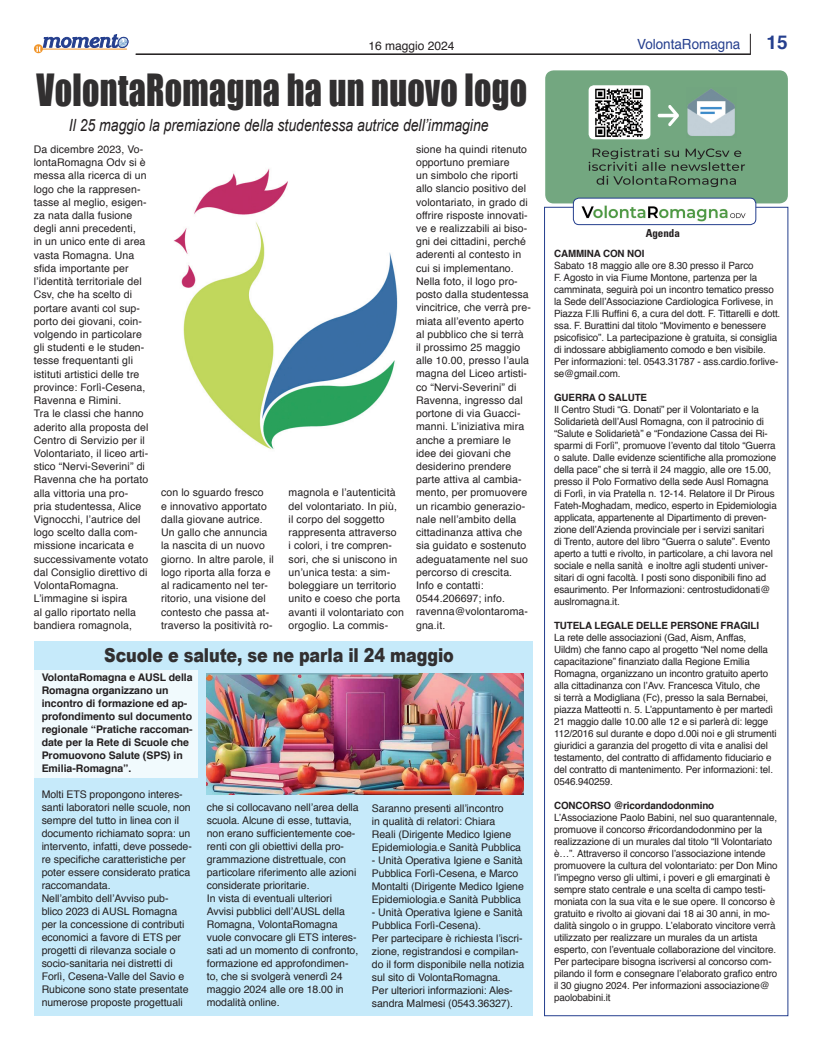
<style>
.page{position:relative;width:823px;height:1049px;background:#fff}
.page>*{position:absolute;margin:0;border:0;box-sizing:border-box;transform-origin:0 0}
.t1{font:40.8px "Impact";letter-spacing:.01em;color:#312f30;scale:.83 1}
.t2{font:900 19.2px "Arial";letter-spacing:-.01em;color:#312f30;scale:.83 1}
.t3{font:700 19px "Helvetica";color:#253f8e}
.t4{font:italic 16.8px "Arial";color:#231f20;scale:.83 1}
.t5{font:14px "Helvetica";color:#253f8e;scale:.96 1}
.t6{font:12px "Helvetica";color:#231f20}
.t7{font:700 condensed 11px "Univers LT Std";color:#231f20}
.t8{font:10.5px/13.2px "Helvetica";letter-spacing:.01em;color:#231f20}
.t9{font:700 10.5px/13px "Helvetica";letter-spacing:-.005em;color:#231f20}
.t10{font:10px/12px "Helvetica";letter-spacing:-.01em;color:#231f20}
.t11{font:700 10px "Helvetica";letter-spacing:-.01em;color:#231f20}
</style>
<div class="page">
<hr style="left:136px;top:54px;width:614px;height:1px;background:#231f20">
<svg style="left:34px;top:44px;width:9px;height:9px"></svg>
<svg style="left:36px;top:34px;width:92px;height:18px"></svg>
<div style="left:118px;top:37px;width:10px;height:11px;border:1px solid #253f8e;border-radius:4px"></div>
<svg style="left:749px;top:34px;width:1px;height:20px"></svg>
<div style="left:543px;top:207px;width:244px;height:809px;background:#fff;border:1px solid #253f8e"></div>
<div style="left:545px;top:70px;width:242px;height:133px;background:#73a780;border-radius:9px"></div>
<div style="left:588px;top:85px;width:62px;height:54px;background:#fff;border-radius:5px"></div>
<img style="left:595px;top:88px;width:48px;height:49px">
<img style="left:687px;top:89px;width:48px;height:47px">
<svg style="left:657px;top:105px;width:21px;height:21px"></svg>
<svg style="left:588px;top:148px;width:156px;height:39px"></svg>
<img style="left:574px;top:198px;width:181px;height:27px">
<div style="left:572px;top:198px;width:183px;height:27px;border:1px solid #253f8e;border-radius:6px"></div>
<div style="left:34px;top:641px;width:498px;height:375px;background:#c6eafa"></div>
<img style="left:207px;top:673px;width:316px;height:122px">
<div style="left:34px;top:670px;width:163px;height:107px;background:#f1fafd"></div>
<img style="left:173px;top:168px;width:225px;height:281px">
<p class="t6" style="left:368px;top:40px;width:88px">16 maggio 2024</p>
<h3 class="t5" style="left:636px;top:38px;width:109px">VolontaRomagna</h3>
<h3 class="t3" style="left:766px;top:34px;width:23px">15</h3>
<h1 class="t1" style="left:37px;top:65px;width:592px">VolontaRomagna ha un nuovo logo</h1>
<h3 class="t4" style="left:69px;top:115px;width:507px">Il 25 maggio la premiazione della studentessa autrice dell’immagine</h3>
<p class="t8" style="left:34px;top:143px;width:116px">Da dicembre 2023, Vo&shy;lontaRomagna Odv si è messa alla ricerca di un logo che la rappresen&shy;tasse al meglio, esigen&shy;za nata dalla fusione degli anni precedenti,<br>in un unico ente di area vasta Romagna. Una sfida importante per l’identità territoriale del<br>Csv, che ha scelto di portare avanti col sup&shy;porto dei giovani, coin&shy;volgendo in particolare gli studenti e le studen&shy;tesse frequentanti gli istituti artistici delle tre province: Forlì-Cesena,<br>Ravenna e Rimini.<br>Tra le classi che hanno aderito alla proposta del<br>Centro di Servizio per il<br>Volontariato, il liceo arti&shy;stico “Nervi-Severini” di<br>Ravenna che ha portato alla vittoria una pro&shy;pria studentessa, Alice<br>Vignocchi, l’autrice del logo scelto dalla com&shy;missione incaricata e successivamente votato dal Consiglio direttivo di<br>VolontaRomagna.<br>L’immagine si ispira<br>al gallo riportato nella bandiera romagnola,</p>
<p class="t8" style="left:161px;top:487px;width:114px">con lo sguardo fresco<br>e innovativo apportato dalla giovane autrice.<br>Un gallo che annuncia la nascita di un nuovo giorno. In altre parole, il logo riporta alla forza e al radicamento nel ter&shy;ritorio, una visione del contesto che passa at&shy;traverso la positività ro-</p>
<p class="t8" style="left:288px;top:487px;width:117px">magnola e l’autenticità del volontariato. In più, il corpo del soggetto rappresenta attraverso<br>i colori, i tre compren&shy;sori, che si uniscono in un’unica testa: a sim&shy;boleggiare un territorio unito e coeso che porta avanti il volontariato con orgoglio. La commis-</p>
<p class="t8" style="left:416px;top:143px;width:116px">sione ha quindi ritenuto opportuno premiare<br>un simbolo che riporti allo slancio positivo del volontariato, in grado di offrire risposte innovati&shy;ve e realizzabili ai biso&shy;gni dei cittadini, perché aderenti al contesto in cui si implementano.<br>Nella foto, il logo pro&shy;posto dalla studentessa vincitrice, che verrà pre&shy;miata all’evento aperto al pubblico che si terrà il prossimo 25 maggio alle 10.00, presso l’aula magna del Liceo artisti&shy;co “Nervi-Severini” di<br>Ravenna, ingresso dal portone di via Guacci&shy;manni. L’iniziativa mira anche a premiare le idee dei giovani che desiderino prendere parte attiva al cambia&shy;mento, per promuovere un ricambio generazio&shy;nale nell’ambito della cittadinanza attiva che sia guidato e sostenuto adeguatamente nel suo percorso di crescita.<br>Info e contatti:<br>0544.206697; info. ravenna@volontaroma&shy;gna.it.</p>
<h2 class="t2" style="left:104px;top:641px;width:422px">Scuole e salute, se ne parla il 24 maggio</h2>
<p class="t9" style="left:42px;top:672px;width:152px">VolontaRomagna e AUSL della<br>Romagna organizzano un incontro di formazione ed ap&shy;profondimento sul documento regionale “Pratiche raccoman&shy;date per la Rete di Scuole che<br>Promuovono Salute (SPS) in<br>Emilia-Romagna”.</p>
<p class="t8" style="left:42px;top:789px;width:152px">Molti ETS propongono interes&shy;santi laboratori nelle scuole, non sempre del tutto in linea con il documento richiamato sopra: un intervento, infatti, deve possede&shy;re specifiche caratteristiche per poter essere considerato pratica raccomandata.<br>Nell’ambito dell’Avviso pub&shy;blico 2023 di AUSL Romagna per la concessione di contributi economici a favore di ETS per progetti di rilevanza sociale o socio-sanitaria nei distretti di<br>Forlì, Cesena-Valle del Savio e<br>Rubicone sono state presentate numerose proposte progettuali</p>
<p class="t8" style="left:207px;top:802px;width:153px">che si collocavano nell’area della scuola. Alcune di esse, tuttavia, non erano sufficientemente coe&shy;renti con gli obiettivi della pro&shy;grammazione distrettuale, con particolare riferimento alle azioni considerate prioritarie.<br>In vista di eventuali ulteriori<br>Avvisi pubblici dell’AUSL della<br>Romagna, VolontaRomagna vuole convocare gli ETS interes&shy;sati ad un momento di confronto, formazione ed approfondimen&shy;to, che si svolgerà venerdì 24 maggio 2024 alle ore 18.00 in modalità online.</p>
<p class="t8" style="left:372px;top:803px;width:150px">Saranno presenti all’incontro<br>in qualità di relatori: Chiara<br>Reali (Dirigente Medico Igiene<br>Epidemiologia.e Sanità Pubblica</p>
<p class="t8" style="left:372px;top:855px;width:153px">- Unità Operativa Igiene e Sanità Pubblica Forlì-Cesena, e Marco Montalti (Dirigente Medico Igiene Epidemiologia.e Sanità Pubblica</p>
<p class="t8" style="left:372px;top:907px;width:154px">- Unità Operativa Igiene e Sanità<br>Pubblica Forlì-Cesena).<br>Per partecipare è richiesta l’iscri&shy;zione, registrandosi e compilan&shy;do il form disponibile nella notizia sul sito di VolontaRomagna.<br>Per ulteriori informazioni: Ales&shy;sandra Malmesi (0543.36327).</p>
<p class="t7" style="left:645px;top:226px;width:36px">Agenda</p>
<p class="t11" style="left:553px;top:249px;width:92px">CAMMINA CON NOI</p>
<p class="t10" style="left:553px;top:260px;width:228px">Sabato 18 maggio alle ore 8.30 presso il Parco<br>F. Agosto in via Fiume Montone, partenza per la camminata, seguirà poi un incontro tematico presso la Sede dell’Associazione Cardiologica Forlivese, in Piazza F.lli Ruffini 6, a cura del dott. F. Tittarelli e dott. ssa. F. Burattini dal titolo “Movimento e benessere psicofisico”. La partecipazione è gratuita, si consiglia di indossare abbigliamento comodo e ben visibile.<br>Per informazioni: tel. 0543.31787 - ass.cardio.forlive&shy;se@gmail.com.</p>
<p class="t11" style="left:553px;top:393px;width:95px">GUERRA O SALUTE</p>
<p class="t10" style="left:553px;top:404px;width:224px">Il Centro Studi “G. Donati” per il Volontariato e la Solidarietà dell’Ausl Romagna, con il patrocinio di “Salute e Solidarietà” e “Fondazione Cassa dei Ri&shy;sparmi di Forlì”, promuove l’evento dal titolo “Guerra o salute. Dalle evidenze scientifiche alla promozione della pace” che si terrà il 24 maggio, alle ore 15.00, presso il Polo Formativo della sede Ausl Romagna di Forlì, in via Pratella n. 12-14. Relatore il Dr Pirous Fateh-Moghadam, medico, esperto in Epidemiologia applicata, appartenente al Dipartimento di preven&shy;zione dell’Azienda provinciale per i servizi sanitari<br>di Trento, autore del libro “Guerra o salute”. Evento aperto a tutti e rivolto, in particolare, a chi lavora nel sociale e nella sanità e inoltre agli studenti univer&shy;sitari di ogni facoltà. I posti sono disponibili fino ad esaurimento. Per Informazioni: centrostudidonati@ auslromagna.it.</p>
<p class="t11" style="left:553px;top:621px;width:206px">TUTELA LEGALE DELLE PERSONE FRAGILI</p>
<p class="t10" style="left:553px;top:632px;width:224px">La rete delle associazioni (Gad, Aism, Anffas,<br>Uildm) che fanno capo al progetto “Nel nome della capacitazione” finanziato dalla Regione Emilia Romagna, organizzano un incontro gratuito aperto alla cittadinanza con l’Avv. Francesca Vitulo, che<br>si terrà a Modigliana (Fc), presso la sala Bernabei, piazza Matteotti n. 5. L’appuntamento è per martedì 21 maggio dalle 10.00 alle 12 e si parlerà di: legge 112/2016 sul durante e dopo d.00i noi e gli strumenti giuridici a garanzia del progetto di vita e analisi del testamento, del contratto di affidamento fiduciario e del contratto di mantenimento. Per informazioni: tel.<br>0546.940259.</p>
<p class="t11" style="left:553px;top:801px;width:162px">CONCORSO @ricordandodonmino</p>
<p class="t10" style="left:553px;top:812px;width:225px">L’Associazione Paolo Babini, nel suo quarantennale, promuove il concorso #ricordandodonmino per la realizzazione di un murales dal titolo “Il Volontariato è…”. Attraverso il concorso l’associazione intende promuovere la cultura del volontariato: per Don Mino l’impegno verso gli ultimi, i poveri e gli emarginati è sempre stato centrale e una scelta di campo testi&shy;moniata con la sua vita e le sue opere. Il concorso è gratuito e rivolto ai giovani dai 18 ai 30 anni, in mo&shy;dalità singolo o in gruppo. L’elaborato vincitore verrà utilizzato per realizzare un murales da un artista esperto, con l’eventuale collaborazione del vincitore.<br>Per partecipare bisogna iscriversi al concorso com&shy;pilando il form e consegnare l’elaborato grafico entro il 30 giugno 2024. Per informazioni associazione@ paolobabini.it</p>
</div>
